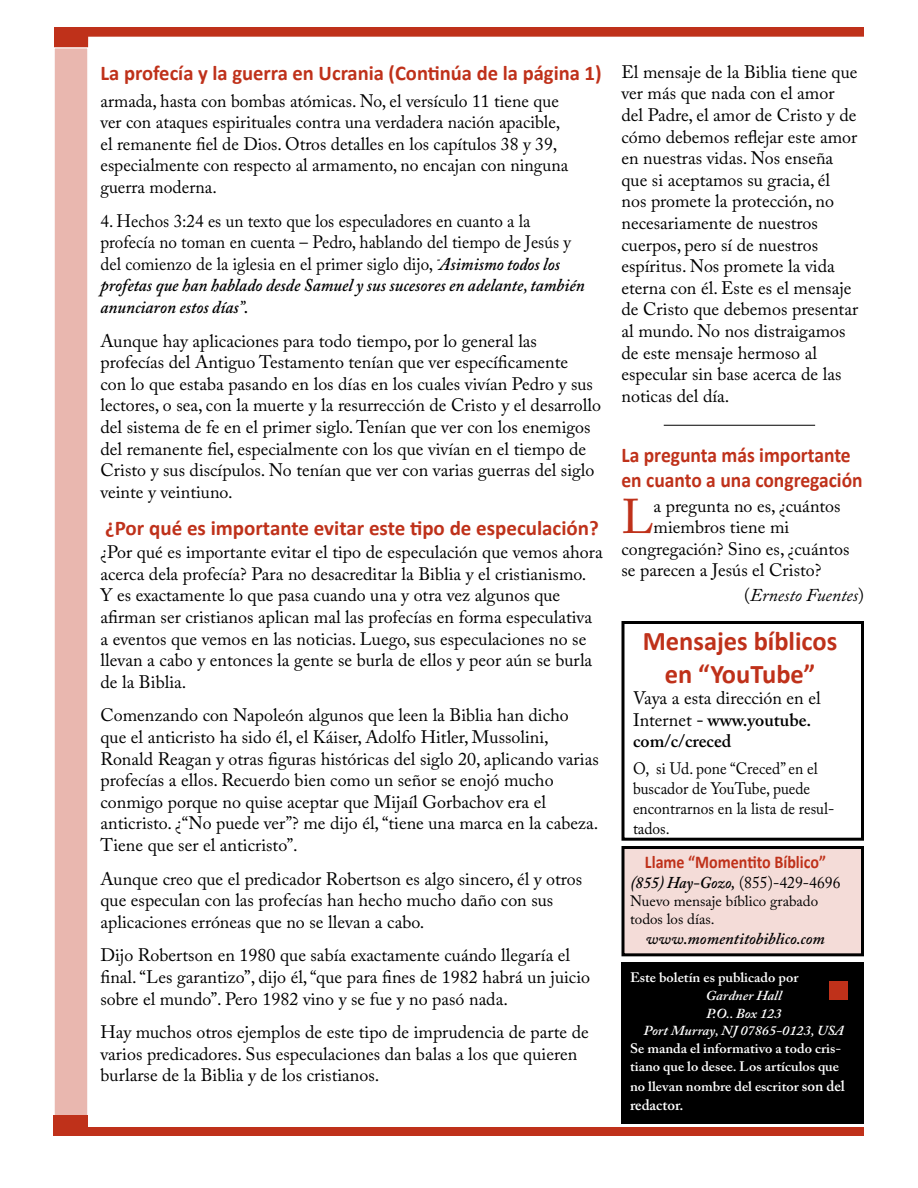
<style>
.page{position:relative;width:918px;height:1188px;background:#fff}
.page>*{position:absolute;margin:0;border:0;box-sizing:border-box;transform-origin:0 0}
.t1{font:48.45px "Adobe Caslon Pro";color:#bf311a}
.t2{font:700 27px/32.4px "Calibri";color:#bf311a;text-align:center}
.t3{font:700 21px "Calibri";color:#bf311a}
.t4{font:700 21px/25.2px "Calibri";color:#bf311a;scale:.93 1}
.t5{font:18px/21.6px "Adobe Caslon Pro";color:#000}
.t6{font:18px/21.6px "Adobe Caslon Pro";color:#000;scale:.95 1}
.t7{font:700 18px "Calibri";color:#bf311a;scale:.89 1}
.t8{font:italic 18px "Adobe Caslon Pro";color:#000}
.t9{font:16.5px/19.8px "Adobe Caslon Pro";color:#000;scale:.94 1}
.t10{font:italic 600 16.5px "Adobe Caslon Pro";color:#000;scale:.95 1}
.t11{font:italic 600 16.5px "Adobe Caslon Pro";color:#000}
.t12{font:15px/18px "Adobe Caslon Pro";color:#000}
.t13{font:600 15px "Adobe Caslon Pro";color:#fff}
.t14{font:600 13.65px/17.9px "Adobe Caslon Pro";color:#fff;scale:1.05 1}
.t15{font:italic 600 13.65px/17.9px "Adobe Caslon Pro";color:#fff;text-align:center;scale:1.05 1}
.s1{font-family:"Adobe Caslon Pro";font-weight:400;font-size:18px;color:#000}
.s2{font-weight:600;font-style:italic}
.s3{font-style:normal}
.s4{font-weight:600}
.s5{font-weight:400;font-style:normal}
.s6{font-size:15px}
</style>
<div class="page">
<div style="left:54px;top:48px;width:34px;height:1075px;background:#e9b7af"></div>
<div style="left:53px;top:47px;width:36px;height:1077px;border:2px solid #fff"></div>
<svg style="left:54px;top:27px;width:810px;height:20px"></svg>
<div style="left:621px;top:962px;width:243px;height:162px;background:#000"></div>
<div style="left:53px;top:1127px;width:811px;height:9px;background:#bf311a"></div>
<div style="left:54px;top:1115px;width:34px;height:12px;background:#bf311a"></div>
<div style="left:829px;top:981px;width:19px;height:18px;background:#bf311a"></div>
<div style="left:623px;top:848px;width:239px;height:107px;background:#f4dcd8"></div>
<div style="left:621px;top:846px;width:243px;height:110px;border:3px solid #000"></div>
<div style="left:621px;top:621px;width:243px;height:220px;border:3px solid #000"></div>
<hr style="left:664px;top:425px;width:151px;height:1px;background:#000">
<p class="t3" style="left:100px;top:60px;width:758px">La profecía y la guerra en Ucrania (Continúa de la página 1) <span class="s1">El mensaje de la Biblia tiene que</span></p>
<p class="t5" style="left:621px;top:82px;width:238px">ver más que nada con el amor del Padre, el amor de Cristo y de cómo debemos reflejar este amor en nuestras vidas. Nos enseña que si aceptamos su gracia, él nos promete la protección, no necesariamente de nuestros cuerpos, pero sí de nuestros espíritus. Nos promete la vida eterna con él. Este es el mensaje de Cristo que debemos presentar al mundo. No nos distraigamos de este mensaje hermoso al especular sin base acerca de las noticas del día.</p>
<p class="t5" style="left:100px;top:90px;width:469px">armada, hasta con bombas atómicas. No, el versículo 11 tiene que ver con ataques espirituales contra una verdadera nación apacible, el remanente fiel de Dios. Otros detalles en los capítulos 38 y 39, especialmente con respecto al armamento, no encajan con ninguna guerra moderna.</p>
<p class="t6" style="left:100px;top:210px;width:511px">4. Hechos 3:24 es un texto que los especuladores en cuanto a la profecía no toman en cuenta – Pedro, hablando del tiempo de Jesús y del comienzo de la iglesia en el primer siglo dijo, <sup>“</sup><span class="s2">Asimismo todos los profetas que han hablado desde Samuel y sus sucesores en adelante, también anunciaron estos días”.</span></p>
<p class="t5" style="left:100px;top:330px;width:502px">Aunque hay aplicaciones para todo tiempo, por lo general las profecías del Antiguo Testamento tenían que ver específicamente<br>con lo que estaba pasando en los días en los cuales vivían Pedro y sus lectores, o sea, con la muerte y la resurrección de Cristo y el desarrollo del sistema de fe en el primer siglo. Tenían que ver con los enemigos del remanente fiel, especialmente con los que vivían en el tiempo de Cristo y sus discípulos. No tenían que ver con varias guerras del siglo veinte y veintiuno.</p>
<p class="t3" style="left:105px;top:515px;width:495px">¿Por qué es importante evitar este tipo de especulación?</p>
<p class="t5" style="left:100px;top:541px;width:504px">¿Por qué es importante evitar el tipo de especulación que vemos ahora acerca dela profecía? Para no desacreditar la Biblia y el cristianismo.<br>Y es exactamente lo que pasa cuando una y otra vez algunos que afirman ser cristianos aplican mal las profecías en forma especulativa a eventos que vemos en las noticias. Luego, sus especulaciones no se llevan a cabo y entonces la gente se burla de ellos y peor aún se burla de la Biblia.</p>
<p class="t5" style="left:100px;top:704px;width:500px">Comenzando con Napoleón algunos que leen la Biblia han dicho que el anticristo ha sido él, el Káiser, Adolfo Hitler, Mussolini, Ronald Reagan y otras figuras históricas del siglo 20, aplicando varias profecías a ellos. Recuerdo bien como un señor se enojó mucho conmigo porque no quise aceptar que Mijaíl Gorbachov era el anticristo. ¿“No puede ver”? me dijo él, “tiene una marca en la cabeza.<br>Tiene que ser el anticristo”.</p>
<p class="t5" style="left:100px;top:867px;width:483px">Aunque creo que el predicador Robertson es algo sincero, él y otros que especulan con las profecías han hecho mucho daño con sus aplicaciones erróneas que no se llevan a cabo.</p>
<p class="t5" style="left:100px;top:944px;width:491px">Dijo Robertson en 1980 que sabía exactamente cuándo llegaría el final. “Les garantizo”, dijo él, “que para fines de 1982 habrá un juicio sobre el mundo”. Pero 1982 vino y se fue y no pasó nada.</p>
<p class="t5" style="left:100px;top:1021px;width:490px">Hay muchos otros ejemplos de este tipo de imprudencia de parte de varios predicadores. Sus especulaciones dan balas a los que quieren burlarse de la Biblia y de los cristianos.</p>
<p class="t4" style="left:621px;top:442px;width:261px">La pregunta más importante en cuanto a una congregación</p>
<h1 class="t1" style="left:621px;top:488px;width:34px">L</h1>
<p class="t5" style="left:654px;top:495px;width:189px">a pregunta no es, ¿cuántos</p>
<p class="t5" style="left:654px;top:516px;width:137px">miembros tiene mi</p>
<p class="t5" style="left:621px;top:538px;width:229px">congregación? Sino es, ¿cuántos</p>
<p class="t5" style="left:621px;top:559px;width:201px">se parecen a Jesús el Cristo?</p>
<p class="t8" style="left:744px;top:584px;width:121px"><span class="s3">(</span>Ernesto Fuentes<span class="s3">)</span></p>
<h2 class="t2" style="left:643px;top:625px;width:196px">Mensajes bíblicos en “YouTube”</h2>
<p class="t5" style="left:633px;top:687px;width:189px">Vaya a esta dirección en el<br>Internet <span class="s4">- www.youtube. com/c/creced</span></p>
<p class="t9" style="left:633px;top:759px;width:216px">O, si Ud. pone “Creced” en el buscador de YouTube, puede encontrarnos en la lista de resul&shy;tados.</p>
<p class="t7" style="left:645px;top:851px;width:205px">Llame “Momentito Bíblico”</p>
<p class="t10" style="left:630px;top:873px;width:223px">(855) Hay-Gozo, <span class="s5">(855)-429-4696</span></p>
<p class="t12" style="left:630px;top:892px;width:190px">Nuevo mensaje bíblico grabado todos los días.</p>
<p class="t11" style="left:646px;top:929px;width:181px">www.momentitobiblico.com</p>
<p class="t14" style="left:630px;top:968px;width:162px">Este boletín es publicado por</p>
<p class="t15" style="left:644px;top:986px;width:192px">Gardner Hall<br>P.O.. Box 123<br>Port Murray, NJ 07865-0123, USA</p>
<p class="t14" style="left:630px;top:1040px;width:203px">Se manda el informativo a todo cris&shy;tiano que lo desee. Los artículos que</p>
<p class="t14" style="left:630px;top:1077px;width:206px">no llevan nombre del escritor <span class="s6">son del</span></p>
<p class="t13" style="left:630px;top:1096px;width:55px">redactor.</p>
</div>
